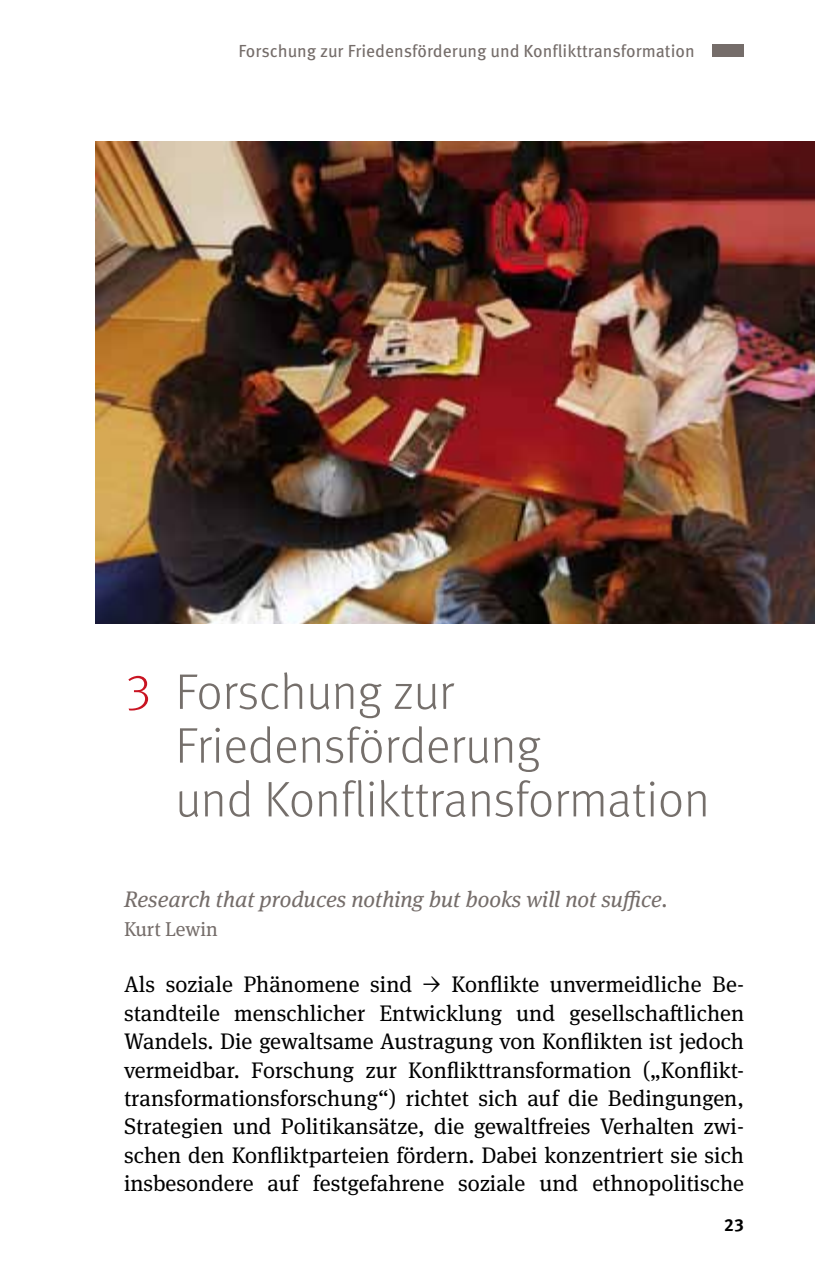
<style>
.page{position:relative;width:815px;height:1276px;background:#fff}
.page>*{position:absolute;margin:0;border:0;box-sizing:border-box;transform-origin:0 0}
.t1{font:300 50px/53.8px "Meta Pro";color:#756f6b}
.t2{font:22.5px/28.2px "Meta Serif Pro";color:#000;text-align:justify}
.t3{font:italic 22.5px "Meta Serif Pro";color:#756d6a}
.t4{font:20px "Meta Serif Pro";color:#756d6a}
.t5{font:17.5px "Meta Pro";color:#756d6a}
.t6{font:700 17.5px "Meta Pro";color:#000}
.s1{color:#c91422}
</style>
<div class="page">
<img style="left:96px;top:142px;width:719px;height:482px">
<div style="left:712px;top:44px;width:32px;height:13px;background:#756d6a"></div>
<p class="t5" style="left:238px;top:37px;width:458px">Forschung zur Friedensförderung und Konflikttransformation</p>
<h1 class="t1" style="left:175px;top:662px;width:536px;text-indent:-51px"><span class="s1">3</span> Forschung zur<br>Friedensförderung<br>und Konflikttransformation</h1>
<p class="t3" style="left:124px;top:883px;width:545px">Research that produces nothing but books will not suffice.</p>
<p class="t4" style="left:124px;top:914px;width:95px">Kurt Lewin</p>
<p class="t2" style="left:124px;top:969px;width:622px">Als soziale Phänomene sind → Konflikte unvermeidliche Be&shy;standteile menschlicher Entwicklung und gesellschaftlichen Wandels. Die gewaltsame Austragung von Konflikten ist jedoch vermeidbar. Forschung zur Konflikttransformation („Konflikt&shy;transformationsforschung“) richtet sich auf die Bedingungen, Strategien und Politikansätze, die gewaltfreies Verhalten zwi&shy;schen den Konfliktparteien fördern. Dabei konzentriert sie sich insbesondere auf festgefahrene soziale und ethnopolitische</p>
<p class="t6" style="left:724px;top:1211px;width:21px">23</p>
</div>
